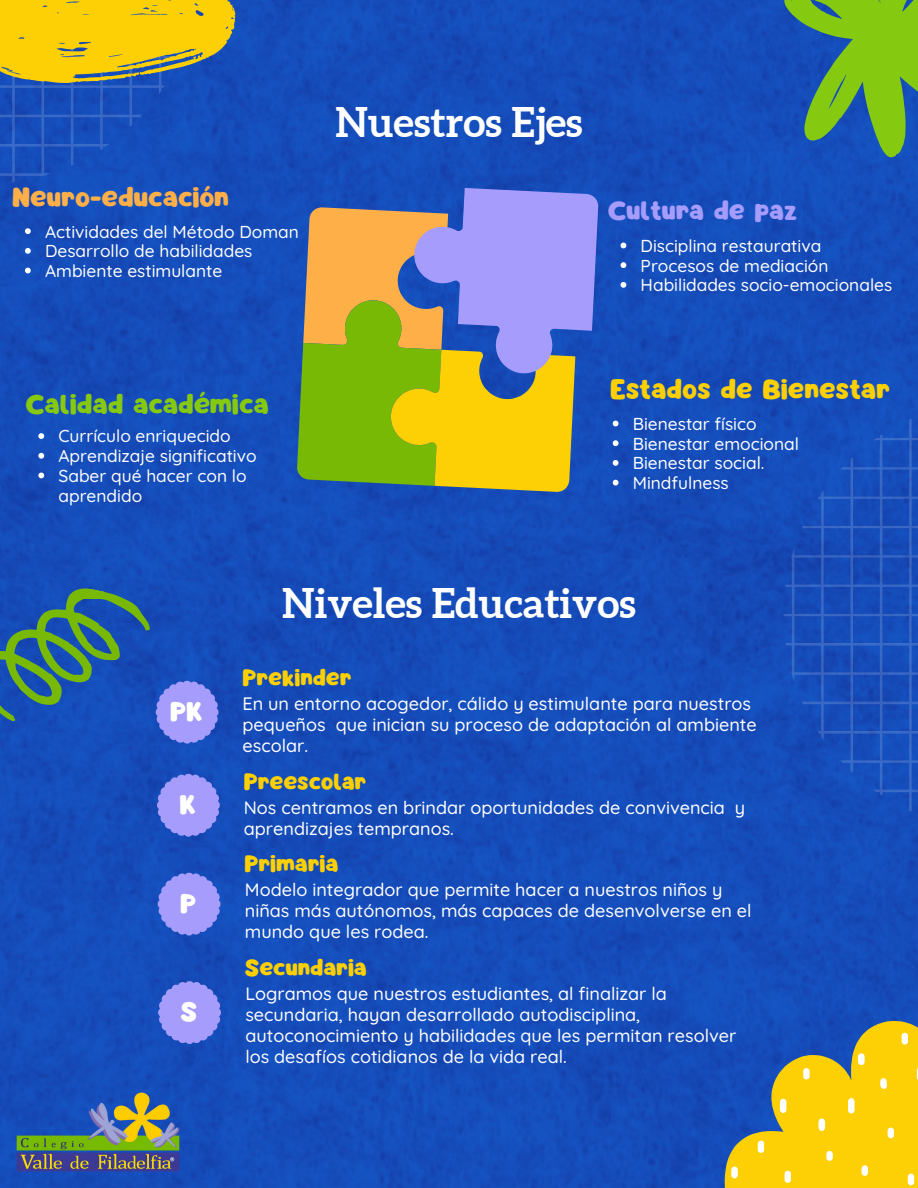
<style>
.page{position:relative;width:918px;height:1188px;background:#154dbb}
.page>*{position:absolute;margin:0;border:0;box-sizing:border-box;transform-origin:0 0}
.t1{font:700 40.8px "Aleo";color:#fff}
.t2{font:24.75px "Mango";color:#fcd004}
.t3{font:24.75px "Mango";color:#85c910}
.t4{font:24.75px "Mango";color:#ffaf48}
.t5{font:24px "Mango";color:#a59cfc}
.t6{font:24px "Mango";color:#fff}
.t7{font:20.85px "Mango";color:#fcd004}
.t8{font:500 18px/21.1px "Quicksand";color:#fff}
.t9{font:500 17.25px/19.6px "Quicksand";color:#fff}
</style>
<div class="page">
<svg style="left:725px;top:1021px;width:193px;height:167px"></svg>
<svg style="left:297px;top:188px;width:301px;height:304px"></svg>
<svg style="left:621px;top:243px;width:5px;height:5px"></svg>
<svg style="left:621px;top:262px;width:5px;height:6px"></svg>
<svg style="left:621px;top:282px;width:5px;height:6px"></svg>
<svg style="left:25px;top:228px;width:6px;height:6px"></svg>
<svg style="left:25px;top:248px;width:6px;height:6px"></svg>
<svg style="left:25px;top:268px;width:6px;height:5px"></svg>
<svg style="left:613px;top:421px;width:6px;height:5px"></svg>
<svg style="left:613px;top:440px;width:6px;height:6px"></svg>
<svg style="left:613px;top:460px;width:6px;height:6px"></svg>
<svg style="left:613px;top:480px;width:6px;height:5px"></svg>
<svg style="left:38px;top:433px;width:6px;height:6px"></svg>
<svg style="left:38px;top:453px;width:6px;height:6px"></svg>
<svg style="left:38px;top:473px;width:6px;height:5px"></svg>
<img style="left:13px;top:1086px;width:171px;height:93px">
<svg style="left:0;top:0;width:236px;height:184px"></svg>
<svg style="left:784px;top:0;width:134px;height:158px"></svg>
<svg style="left:784px;top:400px;width:134px;height:430px;fill:#154dbb"></svg>
<svg style="left:156px;top:681px;width:63px;height:63px"></svg>
<svg style="left:157px;top:774px;width:63px;height:63px"></svg>
<svg style="left:158px;top:873px;width:63px;height:63px"></svg>
<svg style="left:158px;top:981px;width:63px;height:63px"></svg>
<svg style="left:0;top:588px;width:150px;height:134px"></svg>
<h3 class="t4" style="left:12px;top:182px;width:218px">Neuro-educación</h3>
<p class="t9" style="left:45px;top:221px;width:255px">Actividades del Método Doman</p>
<p class="t9" style="left:45px;top:241px;width:209px">Desarrollo de habilidades</p>
<p class="t9" style="left:45px;top:261px;width:179px">Ambiente estimulante</p>
<h3 class="t3" style="left:26px;top:389px;width:245px">Calidad académica</h3>
<p class="t9" style="left:58px;top:426px;width:174px">Currículo enriquecido</p>
<p class="t9" style="left:58px;top:446px;width:200px">Aprendizaje significativo</p>
<p class="t9" style="left:58px;top:466px;width:190px">Saber qué hacer con lo aprendido</p>
<h1 class="t1" style="left:335px;top:99px;width:249px">Nuestros Ejes</h1>
<h3 class="t5" style="left:608px;top:195px;width:191px">Cultura de paz</h3>
<p class="t9" style="left:641px;top:236px;width:182px">Disciplina restaurativa</p>
<p class="t9" style="left:641px;top:255px;width:189px">Procesos de mediación</p>
<p class="t9" style="left:641px;top:275px;width:253px">Habilidades socio-emocionales</p>
<h3 class="t2" style="left:610px;top:374px;width:282px">Estados de Bienestar</h3>
<p class="t9" style="left:633px;top:414px;width:125px">Bienestar físico</p>
<p class="t9" style="left:633px;top:433px;width:168px">Bienestar emocional</p>
<p class="t9" style="left:633px;top:453px;width:133px">Bienestar social.</p>
<p class="t9" style="left:633px;top:473px;width:97px">Mindfulness</p>
<h2 class="t6" style="left:170px;top:697px;width:34px">PK</h2>
<p class="t6" style="left:179px;top:790px;width:18px">K</p>
<p class="t6" style="left:180px;top:889px;width:18px">P</p>
<p class="t6" style="left:180px;top:997px;width:18px">S</p>
<h1 class="t1" style="left:282px;top:580px;width:355px">Niveles Educativos</h1>
<h4 class="t7" style="left:243px;top:665px;width:111px">Prekinder</h4>
<h5 class="t8" style="left:243px;top:693px;width:516px">En un entorno acogedor, cálido y estimulante para nuestros pequeños que inician su proceso de adaptación al ambiente escolar.</h5>
<h4 class="t7" style="left:244px;top:768px;width:124px">Preescolar</h4>
<h5 class="t8" style="left:244px;top:796px;width:503px">Nos centramos en brindar oportunidades de convivencia y aprendizajes tempranos.</h5>
<h4 class="t7" style="left:245px;top:851px;width:95px">Primaria</h4>
<h5 class="t8" style="left:245px;top:879px;width:508px">Modelo integrador que permite hacer a nuestros niños y niñas más autónomos, más capaces de desenvolverse en el mundo que les rodea.</h5>
<h4 class="t7" style="left:245px;top:954px;width:123px">Secundaria</h4>
<h5 class="t8" style="left:245px;top:982px;width:493px">Logramos que nuestros estudiantes, al finalizar la secundaria, hayan desarrollado autodisciplina, autoconocimiento y habilidades que les permitan resolver los desafíos cotidianos de la vida real.</h5>
</div>
